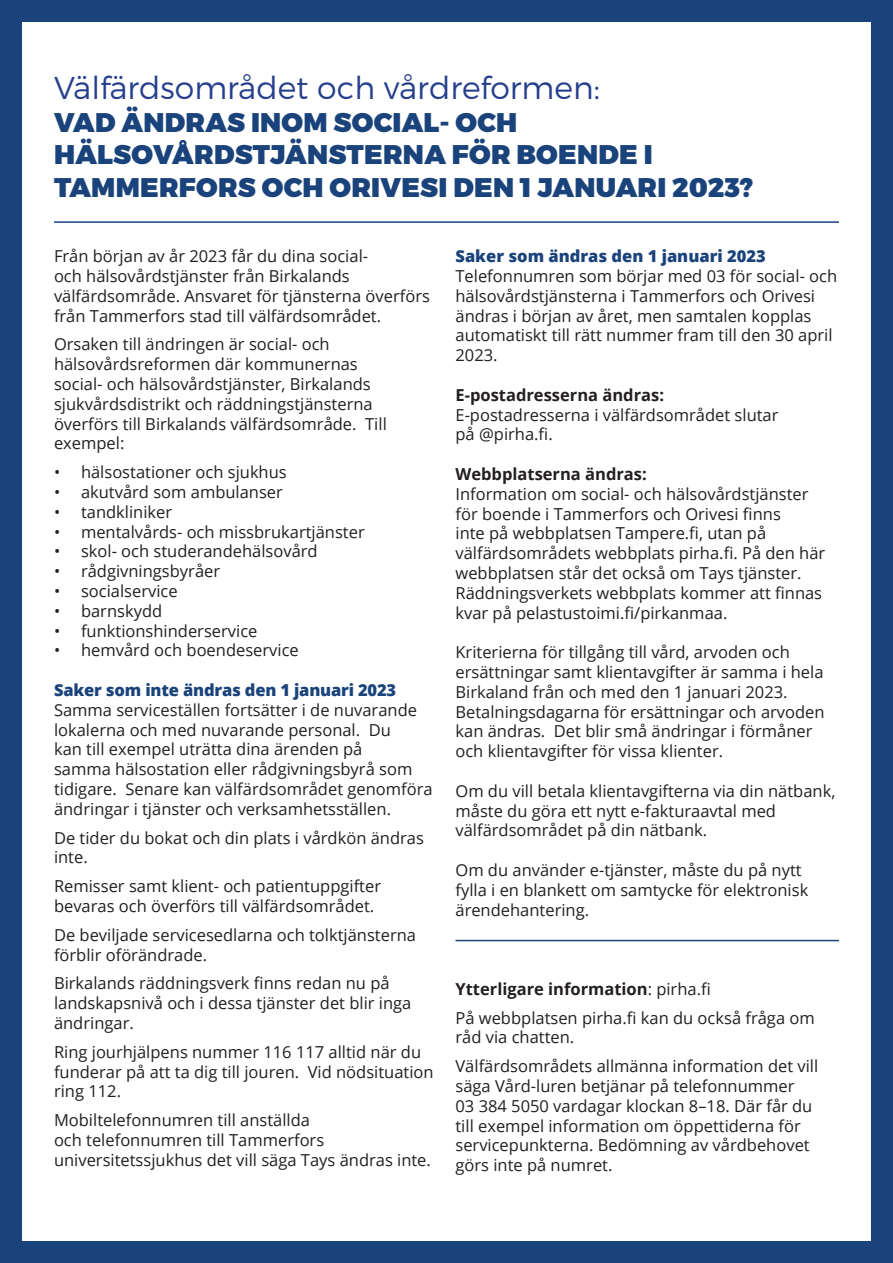
<style>
.page{position:relative;width:893px;height:1263px;background:#fff}
.page>*{position:absolute;margin:0;border:0;box-sizing:border-box;transform-origin:0 0}
.t1{font:300 31.5px "Montserrat";color:#253f8e}
.t2{font:900 27px/32.4px "Montserrat";letter-spacing:.01em;color:#1a437c}
.t3{font:16.5px/19.8px "Open Sans";color:#231f20}
.t4{font:800 16.5px "Open Sans";letter-spacing:-.01em;color:#1a437c}
.t5{font:700 16.5px "Open Sans";color:#231f20}
.s1{font-weight:700}
.s2{font-weight:400}
</style>
<div class="page">
<div style="left:0;top:0;width:21px;height:1263px;background:#1a437c"></div>
<div style="left:0;top:0;width:893px;height:21px;background:#1a437c"></div>
<div style="left:0;top:1242px;width:893px;height:21px;background:#1a437c"></div>
<div style="left:872px;top:0;width:21px;height:1263px;background:#1a437c"></div>
<hr style="left:455px;top:940px;width:384px;height:1px;background:#1a437c">
<hr style="left:54px;top:221px;width:785px;height:2px;background:#1a437c">
<p class="t1" style="left:54px;top:69px;width:547px">Välfärdsområdet och vårdreformen:</p>
<p class="t2" style="left:54px;top:107px;width:701px">VAD ÄNDRAS INOM SOCIAL- OCH<br>HÄLSOVÅRDSTJÄNSTERNA FÖR BOENDE I<br>TAMMERFORS OCH ORIVESI DEN 1 JANUARI 2023?</p>
<p class="t3" style="left:54px;top:246px;width:316px">Från början av år 2023 får du dina social-</p>
<p class="t3" style="left:54px;top:285px;width:377px">välfärdsområde. Ansvaret för tjänsterna överförs från Tammerfors stad till välfärdsområdet.</p>
<p class="t3" style="left:54px;top:334px;width:277px">Orsaken till ändringen är social- och</p>
<p class="t3" style="left:54px;top:354px;width:305px">hälsovårdsreformen där kommunernas</p>
<p class="t3" style="left:54px;top:374px;width:318px">social- och hälsovårdstjänster, Birkalands</p>
<p class="t3" style="left:54px;top:393px;width:320px">sjukvårdsdistrikt och räddningstjänsterna</p>
<p class="t3" style="left:365px;top:413px;width:23px">Till</p>
<p class="t3" style="left:54px;top:266px;width:297px">och hälsovårdstjänster från Birkalands</p>
<p class="t3" style="left:54px;top:413px;width:304px">överförs till Birkalands välfärdsområde. exempel:</p>
<p class="t3" style="left:81px;top:462px;width:207px">hälsostationer och sjukhus</p>
<p class="t3" style="left:54px;top:462px;width:8px">•</p>
<p class="t3" style="left:54px;top:482px;width:8px">•</p>
<p class="t3" style="left:81px;top:482px;width:203px">akutvård som ambulanser</p>
<p class="t3" style="left:54px;top:501px;width:8px">•</p>
<p class="t3" style="left:81px;top:501px;width:93px">tandkliniker</p>
<p class="t3" style="left:54px;top:521px;width:8px">•</p>
<p class="t3" style="left:81px;top:521px;width:285px">mentalvårds- och missbrukartjänster</p>
<p class="t3" style="left:54px;top:541px;width:8px">•</p>
<p class="t3" style="left:81px;top:541px;width:238px">skol- och studerandehälsovård</p>
<p class="t3" style="left:54px;top:561px;width:8px">•</p>
<p class="t3" style="left:81px;top:561px;width:141px">rådgivningsbyråer</p>
<p class="t3" style="left:54px;top:581px;width:8px">•</p>
<p class="t3" style="left:81px;top:581px;width:98px">socialservice</p>
<p class="t3" style="left:54px;top:600px;width:8px">•</p>
<p class="t3" style="left:81px;top:600px;width:83px">barnskydd</p>
<p class="t3" style="left:54px;top:620px;width:8px">•</p>
<p class="t3" style="left:81px;top:620px;width:178px">funktionshinderservice</p>
<p class="t3" style="left:81px;top:640px;width:219px">hemvård och boendeservice</p>
<p class="t3" style="left:54px;top:640px;width:8px">•</p>
<p class="t4" style="left:54px;top:677px;width:344px">Saker som inte ändras den 1 januari 2023</p>
<p class="t3" style="left:369px;top:699px;width:50px;text-indent:-315px">Samma serviceställen fortsätter i de nuvarande<br>Du</p>
<p class="t3" style="left:54px;top:719px;width:308px">lokalerna och med nuvarande personal.</p>
<p class="t3" style="left:54px;top:739px;width:310px">kan till exempel uträtta dina ärenden på</p>
<p class="t3" style="left:54px;top:759px;width:360px">samma hälsostation eller rådgivningsbyrå som</p>
<p class="t3" style="left:125px;top:779px;width:309px">Senare kan välfärdsområdet genomföra</p>
<p class="t3" style="left:54px;top:779px;width:339px">tidigare.<br>ändringar i tjänster och verksamhetsställen.</p>
<p class="t3" style="left:54px;top:827px;width:371px">De tider du bokat och din plats i vårdkön ändras inte.</p>
<p class="t3" style="left:54px;top:876px;width:329px">Remisser samt klient- och patientuppgifter bevaras och överförs till välfärdsområdet.</p>
<p class="t3" style="left:54px;top:924px;width:364px">De beviljade servicesedlarna och tolktjänsterna förblir oförändrade.</p>
<p class="t3" style="left:54px;top:973px;width:359px">Birkalands räddningsverk finns redan nu på landskapsnivå och i dessa tjänster det blir inga ändringar.</p>
<p class="t3" style="left:308px;top:1041px;width:127px;text-indent:-254px">Ring jourhjälpens nummer 116 117 alltid när du<br>Vid nödsituation</p>
<p class="t3" style="left:54px;top:1061px;width:247px">funderar på att ta dig till jouren. ring 112.</p>
<p class="t3" style="left:54px;top:1110px;width:378px">Mobiltelefonnumren till anställda<br>och telefonnumren till Tammerfors universitetssjukhus det vill säga Tays ändras inte.</p>
<p class="t4" style="left:455px;top:244px;width:312px">Saker som ändras den 1 januari 2023</p>
<p class="t3" style="left:455px;top:266px;width:383px">Telefonnumren som börjar med 03 för social- och hälsovårdstjänsterna i Tammerfors och Orivesi ändras i början av året, men samtalen kopplas automatiskt till rätt nummer fram till den 30 april 2023.</p>
<p class="t3" style="left:455px;top:384px;width:325px"><span class="s1">-E postadresserna ändras:<br></span>-E postadresserna i välfärdsområdet slutar på @pirha .f i.</p>
<p class="t5" style="left:455px;top:462px;width:193px">Webbplatserna ändras:</p>
<p class="t3" style="left:455px;top:483px;width:371px">Information om social- och hälsovårdstjänster för boende i Tammerfors och Orivesi finns<br>inte på webbplatsen Tampere ,f i. utan på välfärdsområdets webbplats pirha .f i. På den här webbplatsen står det också om Tays tjänster.<br>Räddningsverkets webbplats kommer att finnas kvar på pelastustoimi /f i. pirkanmaa.</p>
<p class="t3" style="left:455px;top:642px;width:336px">Kriterierna för tillgång till vård, arvoden och</p>
<p class="t3" style="left:455px;top:662px;width:370px">ersättningar samt klientavgifter är samma i hela</p>
<p class="t3" style="left:455px;top:681px;width:334px">Birkaland från och med den 1 januari 2023.</p>
<p class="t3" style="left:455px;top:701px;width:371px">Betalningsdagarna för ersättningar och arvoden</p>
<p class="t3" style="left:554px;top:721px;width:260px">Det blir små ändringar i förmåner</p>
<p class="t3" style="left:455px;top:721px;width:269px">kan ändras.<br>och klientavgifter för vissa klienter.</p>
<p class="t3" style="left:455px;top:780px;width:381px">Om du vill betala klientavgifterna via din nätbank, måste du göra ett nytt -e fakturaavtal med välfärdsområdet på din nätbank.</p>
<p class="t3" style="left:455px;top:860px;width:354px">Om du använder -e tjänster, måste du på nytt fylla i en blankett om samtycke för elektronisk ärendehantering.</p>
<p class="t5" style="left:455px;top:977px;width:257px">Ytterligare information<span class="s2">: pirha f i.</span></p>
<p class="t3" style="left:455px;top:1007px;width:361px">På webbplatsen pirha f i. kan du också fråga om råd via chatten.</p>
<p class="t3" style="left:455px;top:1056px;width:364px">Välfärdsområdets allmänna information det vill säga Vård-luren betjänar på telefonnummer<br>03 384 5050 vardagar klockan –8 18. Där får du till exempel information om öppettiderna för servicepunkterna. Bedömning av vårdbehovet görs inte på numret.</p>
</div>
